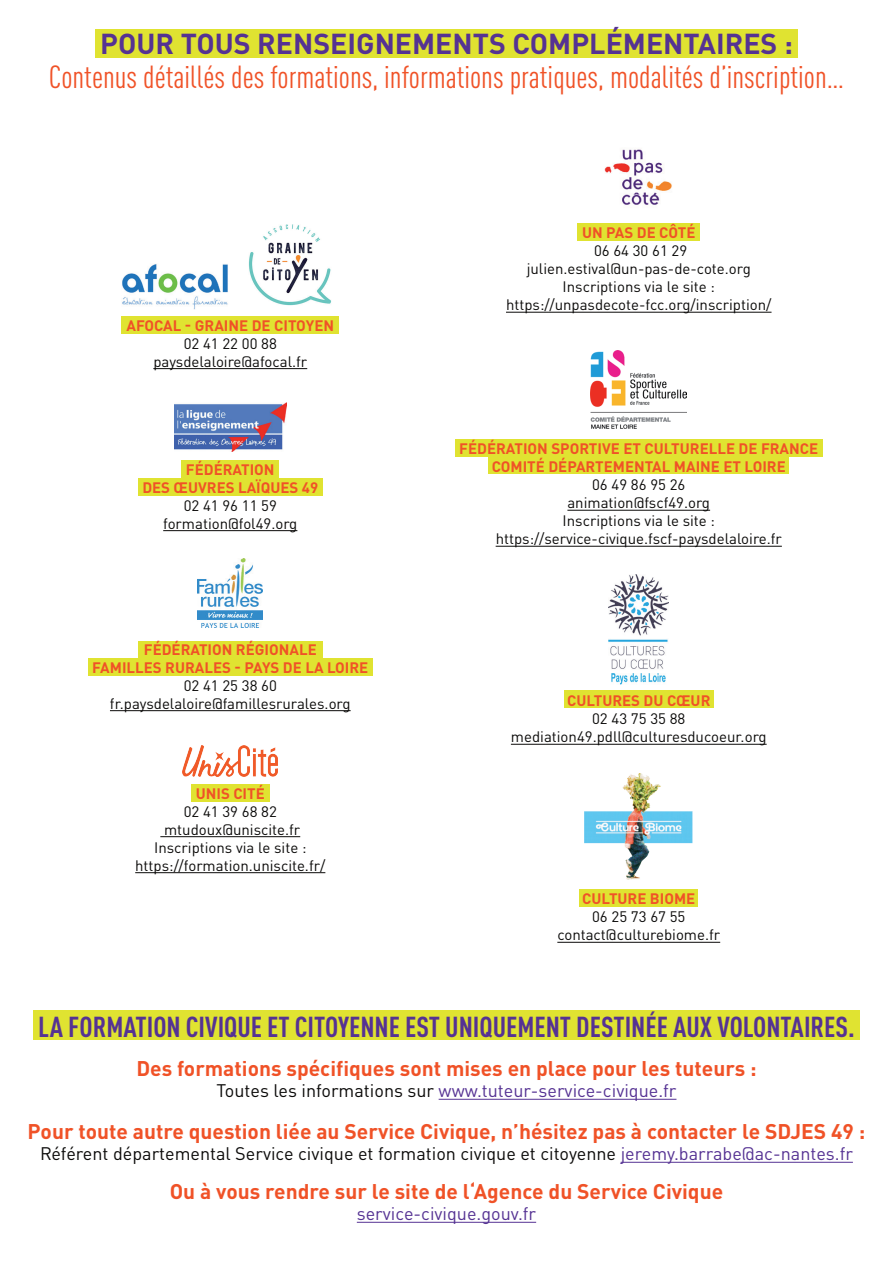
<style>
.page{position:relative;width:893px;height:1263px;background:#fff}
.page>*{position:absolute;margin:0;border:0;box-sizing:border-box;transform-origin:0 0}
.t1{font:condensed 31.5px "DIN Pro";color:#f05227}
.t2{font:700 condensed 28.5px "DIN Pro";color:#553293}
.t3{font:700 28.5px "DIN Pro";color:#553293}
.t4{font:700 21px "DIN Pro";color:#f05227}
.t5{font:18px "DIN Pro";color:#0b0a09}
.t6{font:18px "DIN Pro";color:#553293}
.t7{font:15px/18px "DIN Pro";color:#0b0a09;text-align:center}
.t8{font:700 15px/18px "DIN Pro";color:#f05227;text-align:center}
.s1{color:#0b0a09}
.s2{color:#553293}
</style>
<div class="page">
<div style="left:95px;top:29px;width:702px;height:29px;background:#e0e331"></div>
<div style="left:33px;top:1010px;width:826px;height:30px;background:#e0e331"></div>
<hr style="left:439px;top:1099px;width:237px;height:1px;background:#553293">
<hr style="left:621px;top:1162px;width:232px;height:1px;background:#553293">
<hr style="left:357px;top:1222px;width:179px;height:1px;background:#553293">
<div style="left:121px;top:316px;width:218px;height:17px;background:#e0e331"></div>
<div style="left:138px;top:478px;width:184px;height:18px;background:#e0e331"></div>
<div style="left:138px;top:641px;width:184px;height:17px;background:#e0e331"></div>
<div style="left:88px;top:658px;width:284px;height:18px;background:#e0e331"></div>
<div style="left:191px;top:784px;width:78px;height:18px;background:#e0e331"></div>
<div style="left:182px;top:460px;width:97px;height:18px;background:#e0e331"></div>
<hr style="left:153px;top:368px;width:154px;height:1px;background:#0b0a09">
<hr style="left:163px;top:530px;width:134px;height:1px;background:#0b0a09">
<hr style="left:110px;top:710px;width:241px;height:1px;background:#0b0a09">
<hr style="left:160px;top:836px;width:140px;height:1px;background:#0b0a09">
<hr style="left:135px;top:872px;width:190px;height:1px;background:#0b0a09">
<img style="left:249px;top:224px;width:82px;height:82px">
<img style="left:122px;top:264px;width:106px;height:46px">
<img style="left:174px;top:403px;width:113px;height:48px">
<img style="left:198px;top:558px;width:65px;height:69px">
<img style="left:183px;top:746px;width:95px;height:31px">
<div style="left:577px;top:223px;width:123px;height:18px;background:#e0e331"></div>
<div style="left:564px;top:690px;width:149px;height:18px;background:#e0e331"></div>
<div style="left:579px;top:889px;width:119px;height:18px;background:#e0e331"></div>
<div style="left:455px;top:439px;width:367px;height:17px;background:#e0e331"></div>
<div style="left:488px;top:456px;width:301px;height:18px;background:#e0e331"></div>
<hr style="left:506px;top:312px;width:265px;height:1px;background:#0b0a09">
<hr style="left:567px;top:510px;width:143px;height:1px;background:#0b0a09">
<hr style="left:496px;top:546px;width:286px;height:1px;background:#0b0a09">
<hr style="left:511px;top:744px;width:256px;height:1px;background:#0b0a09">
<hr style="left:557px;top:942px;width:163px;height:1px;background:#0b0a09">
<img style="left:591px;top:350px;width:96px;height:79px">
<img style="left:609px;top:575px;width:60px;height:110px">
<img style="left:604px;top:149px;width:68px;height:56px">
<img style="left:585px;top:773px;width:108px;height:106px">
<h2 class="t3" style="left:100px;top:20px;width:694px">POUR TOUS RENSEIGNEMENTS COMPLÉMENTAIRES :</h2>
<h1 class="t1" style="left:49px;top:54px;width:797px">Contenus détaillés des formations, informations pratiques, modalités d’inscription…</h1>
<p class="t8" style="left:126px;top:314px;width:209px">AFOCAL - GRAINE DE CITOYEN</p>
<p class="t7" style="left:153px;top:333px;width:155px">02 41 22 00 88 paysdelaloire@afocal.fr</p>
<p class="t8" style="left:142px;top:458px;width:177px">FÉDÉRATION<br>DES ŒUVRES LAÏQUES 49</p>
<p class="t7" style="left:163px;top:495px;width:136px">02 41 96 11 59 formation@fol49.org</p>
<p class="t8" style="left:92px;top:638px;width:277px">FÉDÉRATION RÉGIONALE<br>FAMILLES RURALES - PAYS DE LA LOIRE</p>
<p class="t7" style="left:110px;top:675px;width:242px">02 41 25 38 60 fr.paysdelaloire@famillesrurales.org</p>
<p class="t8" style="left:196px;top:782px;width:71px">UNIS CITÉ</p>
<p class="t7" style="left:135px;top:801px;width:192px">02 41 39 68 82 mtudoux@uniscite.fr<br>Inscriptions via le site : https://formation.uniscite.fr/</p>
<p class="t8" style="left:582px;top:222px;width:115px">UN PAS DE CÔTÉ</p>
<p class="t7" style="left:506px;top:240px;width:267px">06 64 30 61 29 julien.estival@un-pas-de-cote.org<br>Inscriptions via le site : https://unpasdecote-fcc.org/inscription/</p>
<p class="t8" style="left:459px;top:438px;width:360px">FÉDÉRATION SPORTIVE ET CULTURELLE DE FRANCE<br>COMITÉ DÉPARTEMENTAL MAINE ET LOIRE</p>
<p class="t7" style="left:496px;top:474px;width:288px">06 49 86 95 26<br>animation@fscf49.org<br>Inscriptions via le site : https://service-civique.fscf-paysdelaloire.fr</p>
<p class="t8" style="left:567px;top:690px;width:145px">CULTURES DU CŒUR</p>
<p class="t7" style="left:511px;top:708px;width:257px">02 43 75 35 88 mediation49.pdll@culturesducoeur.org</p>
<p class="t8" style="left:582px;top:888px;width:115px">CULTURE BIOME</p>
<p class="t7" style="left:557px;top:906px;width:164px">06 25 73 67 55 contact@culturebiome.fr</p>
<h2 class="t2" style="left:38px;top:1005px;width:818px">LA FORMATION CIVIQUE ET CITOYENNE EST UNIQUEMENT DESTINÉE AUX VOLONTAIRES.</h2>
<h3 class="t4" style="left:136px;top:1051px;width:622px">Des formations spécifiques sont mises en place pour les tuteurs :</h3>
<p class="t6" style="left:217px;top:1076px;width:461px"><span class="s1">Toutes les informations sur</span> www.tuteur-service-civique.fr</p>
<h3 class="t4" style="left:28px;top:1114px;width:839px">Pour toute autre question liée au Service Civique, n’hésitez pas à contacter le SDJES 49 :</h3>
<p class="t5" style="left:40px;top:1139px;width:814px">Référent départemental Service civique et formation civique et citoyenne <span class="s2">jeremy.barrabe@ac-nantes.fr</span></p>
<h3 class="t4" style="left:170px;top:1174px;width:555px">Ou à vous rendre sur le site de l‘Agence du Service Civique</h3>
<p class="t6" style="left:357px;top:1199px;width:181px">service-civique.gouv.fr</p>
</div>
